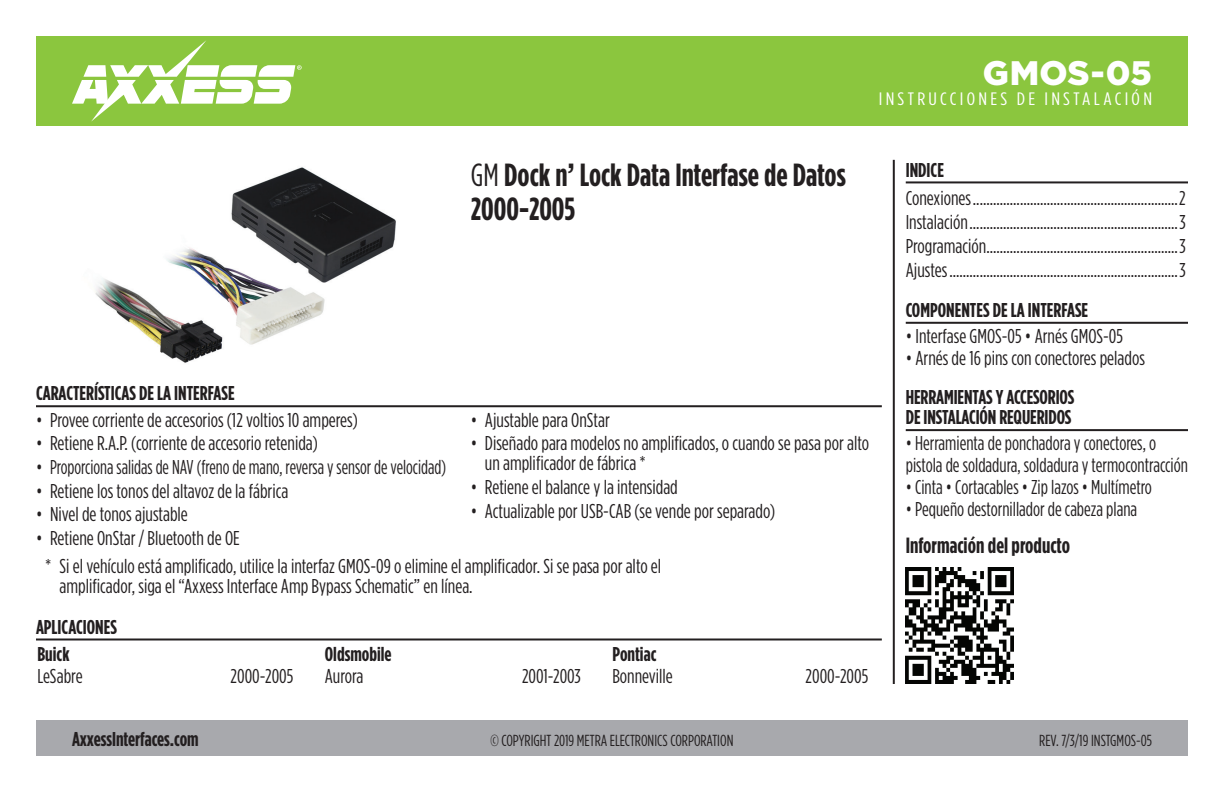
<style>
.page{position:relative;width:1224px;height:792px;background:#fff}
.page>*{position:absolute;margin:0;border:0;box-sizing:border-box;transform-origin:0 0}
.t1{font:900 34px "Gotham";color:#fff}
.t2{font:700 32px/34px "Gotham Condensed";color:#231f20}
.t3{font:700 22px "Gotham Condensed";color:#231f20}
.t4{font:20px/24px "Gotham Condensed";color:#231f20}
.t5{font:700 20px/20px "Gotham Condensed";color:#231f20}
.t6{font:20px/22px "Gotham Condensed";color:#231f20;scale:.96 1}
.t7{font:18px "Gotham Condensed";letter-spacing:.16em;color:#fff;scale:1.14 1}
.t8{font:16px "Gotham Condensed";color:#231f20}
.s1{font-weight:400}
</style>
<div class="page">
<div style="left:36px;top:720px;width:1152px;height:36px;background:#a8a9ad"></div>
<hr style="left:893px;top:160px;width:2px;height:524px;background:#231f20">
<div style="left:36px;top:36px;width:1152px;height:90px;background:#8bc63e"></div>
<svg style="left:72px;top:40px;width:230px;height:82px"></svg>
<img style="left:906px;top:568px;width:107px;height:116px">
<hr style="left:36px;top:405px;width:846px;height:2px;background:#231f20">
<hr style="left:906px;top:322px;width:282px;height:2px;background:#231f20">
<hr style="left:906px;top:429px;width:282px;height:2px;background:#231f20">
<hr style="left:906px;top:181px;width:282px;height:2px;background:#231f20">
<hr style="left:36px;top:639px;width:846px;height:2px;background:#231f20">
<img style="left:95px;top:167px;width:301px;height:196px">
<h1 class="t1" style="left:983px;top:53px;width:171px">GMOS-05</h1>
<p class="t7" style="left:879px;top:89px;width:241px">INSTRUCCIONES DE INSTALACIÓN</p>
<h2 class="t2" style="left:471px;top:157px;width:376px"><span class="s1">GM</span> Dock n’ Lock Data Interfase de Datos<br>2000-2005</h2>
<p class="t5" style="left:36px;top:383px;width:200px">CARACTERÍSTICAS DE LA INTERFASE</p>
<p class="t4" style="left:36px;top:407px;width:323px">• Provee corriente de accesorios (12 voltios 10 amperes)</p>
<p class="t4" style="left:36px;top:431px;width:283px">• Retiene R.A.P. (corriente de accesorio retenida)</p>
<p class="t4" style="left:36px;top:455px;width:412px">• Proporciona salidas de NAV (freno de mano, reversa y sensor de velocidad)</p>
<p class="t4" style="left:36px;top:478px;width:254px">• Retiene los tonos del altavoz de la fábrica</p>
<p class="t4" style="left:36px;top:502px;width:153px">• Nivel de tonos ajustable</p>
<p class="t4" style="left:36px;top:525px;width:205px">• Retiene OnStar / Bluetooth de OE</p>
<p class="t4" style="left:471px;top:407px;width:140px">• Ajustable para OnStar</p>
<p class="t4" style="left:485px;top:433px;width:386px;line-height:20px;text-indent:-14px">• Diseñado para modelos no amplificados, o cuando se pasa por alto un amplificador de fábrica *</p>
<p class="t4" style="left:471px;top:475px;width:208px">• Retiene el balance y la intensidad</p>
<p class="t4" style="left:471px;top:498px;width:306px">• Actualizable por USB-CAB (se vende por separado)</p>
<p class="t4" style="left:60px;top:556px;width:603px;line-height:20px;text-indent:-14px">* Si el vehículo está amplificado, utilice la interfaz GMOS-09 o elimine el amplificador. Si se pasa por alto el amplificador, siga el “Axxess Interface Amp Bypass Schematic” en línea.</p>
<p class="t5" style="left:36px;top:616px;width:82px">APLICACIONES</p>
<p class="t5" style="left:37px;top:643px;width:34px">Buick</p>
<p class="t4" style="left:37px;top:664px;width:47px">LeSabre</p>
<p class="t4" style="left:231px;top:664px;width:64px">2000-2005</p>
<p class="t5" style="left:325px;top:643px;width:68px">Oldsmobile</p>
<p class="t4" style="left:325px;top:664px;width:40px">Aurora</p>
<p class="t4" style="left:522px;top:664px;width:60px">2001-2003</p>
<p class="t5" style="left:612px;top:643px;width:46px">Pontiac</p>
<p class="t4" style="left:612px;top:664px;width:62px">Bonneville</p>
<p class="t4" style="left:806px;top:664px;width:64px">2000-2005</p>
<p class="t5" style="left:906px;top:159px;width:40px">INDICE</p>
<p class="t4" style="left:906px;top:185px;width:281px;text-align:justify">Conexiones.............................................................2<br>Instalación..............................................................3<br>Programación.........................................................3<br>Ajustes....................................................................3</p>
<p class="t5" style="left:906px;top:299px;width:184px">COMPONENTES DE LA INTERFASE</p>
<p class="t4" style="left:906px;top:323px;width:219px">• Interfase GMOS-05 • Arnés GMOS-05</p>
<p class="t4" style="left:906px;top:345px;width:241px">• Arnés de 16 pins con conectores pelados</p>
<p class="t5" style="left:906px;top:387px;width:170px">HERRAMIENTASYACCESORIOS<br>DEINSTALACIÓN REQUERIDOS</p>
<p class="t6" style="left:906px;top:432px;width:296px">• Herramienta de ponchadora y conectores, o pistola de soldadura, soldadura y termocontracción</p>
<p class="t6" style="left:906px;top:476px;width:258px">• Cinta • Cortacables • Zip lazos • Multímetro</p>
<p class="t6" style="left:906px;top:498px;width:243px">• Pequeño destornillador de cabeza plana</p>
<p class="t3" style="left:906px;top:533px;width:166px">Información del producto</p>
<p class="t5" style="left:72px;top:729px;width:128px">AxxessInterfaces.com</p>
<p class="t8" style="left:491px;top:732px;width:244px">© COPYRIGHT 2019 METRA ELECTRONICS CORPORATION</p>
<p class="t8" style="left:1039px;top:732px;width:114px">REV. 7/3/19 INSTGMOS-05</p>
</div>
